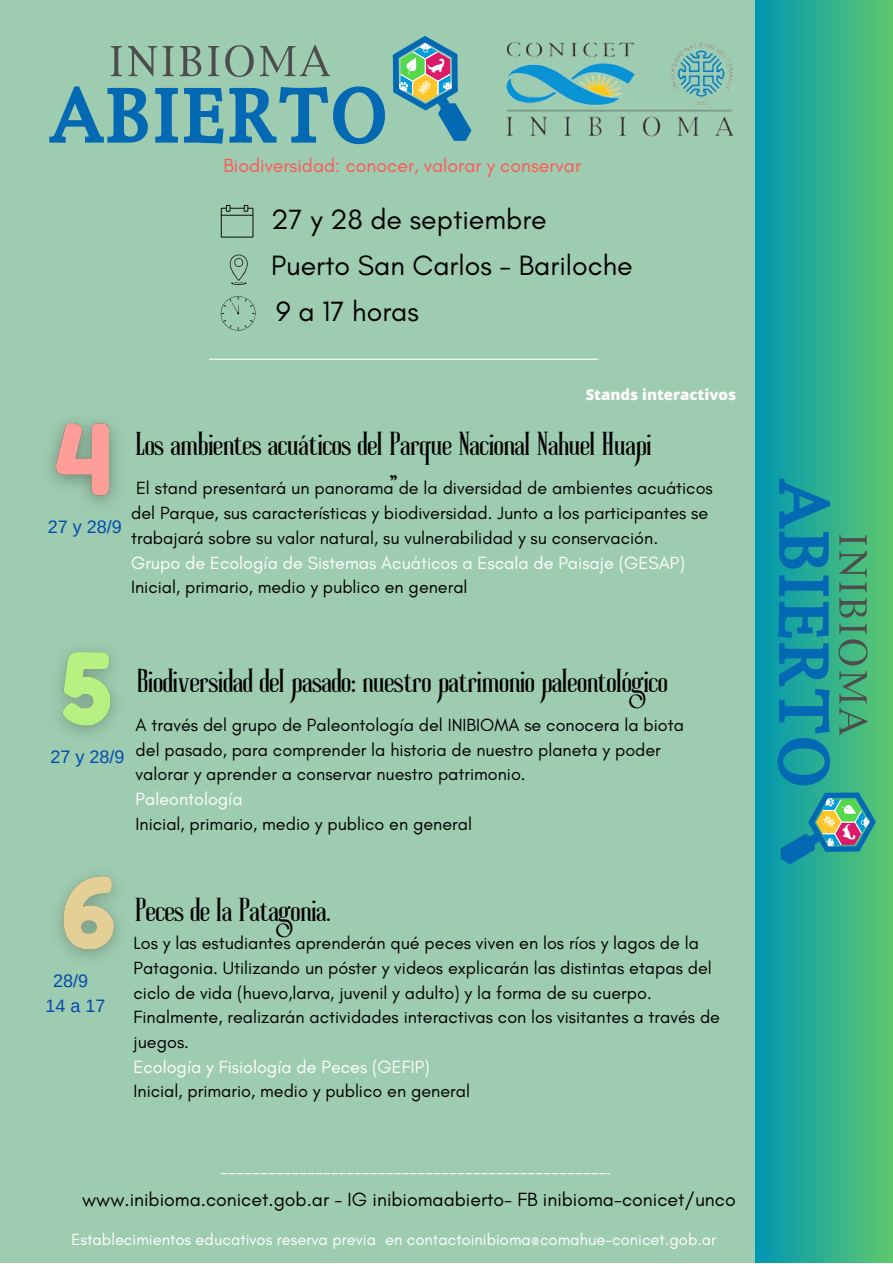
<style>
.page{position:relative;width:893px;height:1264px;background:#fff}
.page>*{position:absolute;margin:0;border:0;box-sizing:border-box;transform-origin:0 0}
.t1{font:30px "Roller Coaster";color:#000}
.t2{font:28.5px "Glacial Indifference";color:#000}
.t3{font:19.5px "Glacial Indifference";color:#000}
.t4{font:19.5px "Glacial Indifference";color:#ff5757}
.t5{font:18px/24.8px "Glacial Indifference";color:#000}
.t6{font:18px "Glacial Indifference";color:#fff}
.t7{font:18px "Arimo";color:#004aad}
.t8{font:16.5px "Glacial Indifference";color:#fff}
.t9{font:800 15px "Open Sans";color:#fff}
</style>
<div class="page">
<div style="left:0;top:0;width:892px;height:1262px;background:#9eccb0"></div>
<div style="left:755px;top:0;width:137px;height:1262px;background:linear-gradient(to right,#0097b2,#5ec86e)"></div>
<svg style="left:111px;top:46px;width:11px;height:30px"></svg>
<svg style="left:128px;top:46px;width:29px;height:31px"></svg>
<svg style="left:163px;top:46px;width:11px;height:30px"></svg>
<svg style="left:180px;top:46px;width:21px;height:30px"></svg>
<svg style="left:208px;top:46px;width:11px;height:30px"></svg>
<svg style="left:225px;top:45px;width:29px;height:32px"></svg>
<svg style="left:260px;top:45px;width:70px;height:31px"></svg>
<svg style="left:49px;top:86px;width:336px;height:59px"></svg>
<svg style="left:393px;top:36px;width:78px;height:105px"></svg>
<svg style="left:230px;top:254px;width:18px;height:31px"></svg>
<svg style="left:221px;top:296px;width:35px;height:35px"></svg>
<img style="left:50px;top:422px;width:66px;height:83px">
<svg style="left:804px;top:631px;width:88px;height:631px;background:#42b982"></svg>
<img style="left:506px;top:42px;width:228px;height:95px">
<hr style="left:209px;top:359px;width:389px;height:1px;background:#fff">
<svg style="left:221px;top:205px;width:32px;height:32px"></svg>
<img style="left:59px;top:650px;width:57px;height:84px">
<img style="left:58px;top:875px;width:61px;height:83px">
<svg style="left:221px;top:1173px;width:389px;height:1px"></svg>
<svg style="left:775px;top:477px;width:100px;height:387px;background:#2e9c93"></svg>
<p class="t4" style="left:223px;top:153px;width:359px">Biodiversidad: conocer, valorar y conservar</p>
<p class="t2" style="left:271px;top:202px;width:277px">27 y 28 de septiembre</p>
<p class="t2" style="left:271px;top:248px;width:363px">Puerto San Carlos - Bariloche</p>
<p class="t2" style="left:276px;top:294px;width:144px">9 a 17 horas</p>
<p class="t9" style="left:585px;top:384px;width:152px">Stands interactivos</p>
<p class="t7" style="left:48px;top:517px;width:75px">27 y 28/9</p>
<p class="t1" style="left:136px;top:432px;width:517px">Los ambientes acuáticos del Parque Nacional Nahuel Huapi</p>
<p class="t5" style="left:136px;top:476px;width:578px">El stand presentará un panorama de la diversidad de ambientes acuáticos</p>
<p class="t1" style="left:390px;top:474px;width:9px">"</p>
<p class="t5" style="left:131px;top:500px;width:578px">del Parque, sus características y biodiversidad. Junto a los participantes se trabajará sobre su valor natural, su vulnerabilidad y su conservación.</p>
<p class="t6" style="left:131px;top:551px;width:555px">Grupo de Ecología de Sistemas Acuáticos a Escala de Paisaje (GESAP)</p>
<p class="t5" style="left:131px;top:574px;width:338px">Inicial, primario, medio y publico en general</p>
<p class="t7" style="left:50px;top:746px;width:75px">27 y 28/9</p>
<p class="t1" style="left:138px;top:669px;width:531px">Biodiversidad del pasado: nuestro patrimonio paleontológico</p>
<p class="t5" style="left:136px;top:712px;width:550px">A través del grupo de Paleontología del INIBIOMA se conocera la biota del pasado, para comprender la historia de nuestro planeta y poder valorar y aprender a conservar nuestro patrimonio.</p>
<p class="t6" style="left:136px;top:788px;width:108px">Paleontología</p>
<p class="t5" style="left:136px;top:811px;width:338px">Inicial, primario, medio y publico en general</p>
<p class="t7" style="left:53px;top:970px;width:36px">28/9</p>
<p class="t7" style="left:46px;top:995px;width:61px">14 a 17</p>
<p class="t1" style="left:136px;top:898px;width:196px">Peces de la Patagonia.</p>
<p class="t5" style="left:133px;top:930px;width:588px">Los y las estudiantes aprenderán qué peces viven en los ríos y lagos de la Patagonia. Utilizando un póster y videos explicarán las distintas etapas del ciclo de vida (huevo,larva, juvenil y adulto) y la forma de su cuerpo.<br>Finalmente, realizarán actividades interactivas con los visitantes a través de juegos.</p>
<p class="t6" style="left:133px;top:1055px;width:298px">Ecología y Fisiología de Peces (GEFIP)</p>
<p class="t5" style="left:133px;top:1078px;width:338px">Inicial, primario, medio y publico en general</p>
<p class="t3" style="left:82px;top:1187px;width:655px">www.inibioma.conicet.gob.ar - IG inibiomaabierto- FB inibioma-conicet/unco</p>
<p class="t8" style="left:71px;top:1228px;width:646px">Establecimientos educativos reserva previa en contactoinibioma@comahue-conicet.gob.ar</p>
</div>
